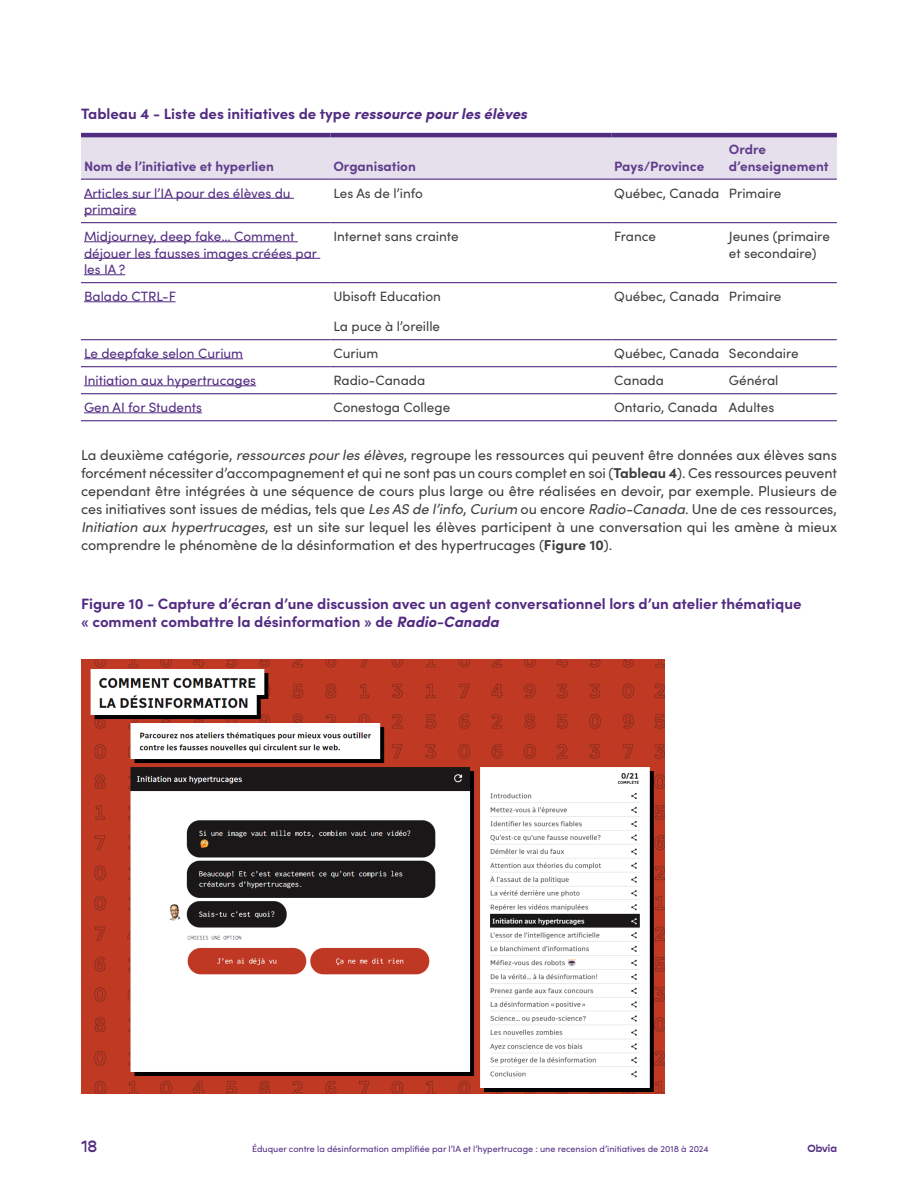
<style>
.page{position:relative;width:918px;height:1188px;background:#fff}
.page>*{position:absolute;margin:0;border:0;box-sizing:border-box;transform-origin:0 0}
.numéro_de_page{font:500 16.5px "Gopher";color:#532c82}
.contenu_-_t3{font:700 15px/18px "Sofia Pro";color:#532c82}
.Contenu_-_texte_MC{font:14.25px/18px "Sofia Pro";color:#3e3e3f;text-align:justify}
.texte_tableau_mc{font:13.5px/16.5px "Sofia Pro";color:#3e3e3f}
.texte_tableau_mc-2{font:13.5px/16.5px "Sofia Pro";color:#532c82}
.Texte-indent{font:700 13.5px/16.5px "Sofia Pro";color:#603c8b}
.t1{font:700 10.5px "Gopher";color:#532c82}
.t2{font:9px "Sofia Pro";color:#532c82}
.s1{font-style:italic}
.s2{font-weight:700}
</style>
<div class="page">
<div style="left:81px;top:137px;width:756px;height:42px;background:#e5e0ec"></div>
<hr style="left:81px;top:222px;width:249px;height:1px;background:#532c82">
<hr style="left:330px;top:222px;width:281px;height:1px;background:#532c82">
<hr style="left:611px;top:222px;width:115px;height:1px;background:#532c82">
<hr style="left:726px;top:222px;width:111px;height:1px;background:#532c82">
<hr style="left:81px;top:282px;width:249px;height:1px;background:#532c82">
<hr style="left:330px;top:282px;width:281px;height:1px;background:#532c82">
<hr style="left:611px;top:282px;width:115px;height:1px;background:#532c82">
<hr style="left:726px;top:282px;width:111px;height:1px;background:#532c82">
<hr style="left:81px;top:339px;width:249px;height:1px;background:#532c82">
<hr style="left:330px;top:339px;width:281px;height:1px;background:#532c82">
<hr style="left:611px;top:339px;width:115px;height:1px;background:#532c82">
<hr style="left:726px;top:339px;width:111px;height:1px;background:#532c82">
<hr style="left:81px;top:366px;width:249px;height:1px;background:#532c82">
<hr style="left:330px;top:366px;width:281px;height:1px;background:#532c82">
<hr style="left:611px;top:366px;width:115px;height:1px;background:#532c82">
<hr style="left:726px;top:366px;width:111px;height:1px;background:#532c82">
<hr style="left:81px;top:393px;width:249px;height:1px;background:#532c82">
<hr style="left:330px;top:393px;width:281px;height:1px;background:#532c82">
<hr style="left:611px;top:393px;width:115px;height:1px;background:#532c82">
<hr style="left:726px;top:393px;width:111px;height:1px;background:#532c82">
<hr style="left:81px;top:420px;width:249px;height:1px;background:#532c82">
<hr style="left:330px;top:420px;width:281px;height:1px;background:#532c82">
<hr style="left:611px;top:420px;width:115px;height:1px;background:#532c82">
<hr style="left:726px;top:420px;width:111px;height:1px;background:#532c82">
<hr style="left:81px;top:133px;width:249px;height:4px;background:#532c82">
<hr style="left:330px;top:133px;width:281px;height:4px;background:#532c82">
<hr style="left:611px;top:133px;width:115px;height:4px;background:#532c82">
<hr style="left:726px;top:133px;width:111px;height:4px;background:#532c82">
<hr style="left:81px;top:179px;width:249px;height:1px;background:#532c82">
<hr style="left:330px;top:179px;width:281px;height:1px;background:#532c82">
<hr style="left:611px;top:179px;width:115px;height:1px;background:#532c82">
<hr style="left:726px;top:179px;width:111px;height:1px;background:#532c82">
<hr style="left:84px;top:198px;width:210px;height:1px;background:#532c82">
<hr style="left:84px;top:214px;width:53px;height:1px;background:#532c82">
<hr style="left:84px;top:241px;width:214px;height:1px;background:#532c82">
<hr style="left:84px;top:258px;width:236px;height:1px;background:#532c82">
<hr style="left:84px;top:274px;width:41px;height:1px;background:#532c82">
<hr style="left:84px;top:301px;width:92px;height:1px;background:#532c82">
<hr style="left:84px;top:358px;width:159px;height:1px;background:#532c82">
<hr style="left:84px;top:385px;width:172px;height:1px;background:#532c82">
<hr style="left:84px;top:412px;width:118px;height:1px;background:#532c82">
<img style="left:81px;top:659px;width:584px;height:434px">
<p class="contenu_-_t3" style="left:81px;top:103px;width:448px">Tableau 4 - Liste des initiatives de type <span class="s1">ressource pour les élèves</span></p>
<p class="Texte-indent" style="left:84px;top:156px;width:191px">Nom de l’initiative et hyperlien</p>
<p class="Texte-indent" style="left:333px;top:156px;width:84px">Organisation</p>
<p class="Texte-indent" style="left:614px;top:156px;width:92px">Pays/Province</p>
<p class="Texte-indent" style="left:729px;top:140px;width:101px">Ordre d’enseignement</p>
<p class="texte_tableau_mc-2" style="left:84px;top:184px;width:208px">Articles sur l’IA pour des élèves du primaire</p>
<p class="texte_tableau_mc" style="left:333px;top:184px;width:91px">Les As de l’info</p>
<p class="texte_tableau_mc" style="left:614px;top:184px;width:107px">Québec, Canada</p>
<p class="texte_tableau_mc" style="left:729px;top:184px;width:54px">Primaire</p>
<p class="texte_tableau_mc-2" style="left:84px;top:227px;width:235px">Midjourney, deep fake… Comment déjouer les fausses images créées par les IA ?</p>
<p class="texte_tableau_mc" style="left:333px;top:227px;width:127px">Internet sans crainte</p>
<p class="texte_tableau_mc" style="left:614px;top:227px;width:43px">France</p>
<p class="texte_tableau_mc" style="left:729px;top:227px;width:102px">Jeunes (primaire et secondaire)</p>
<p class="texte_tableau_mc-2" style="left:84px;top:287px;width:93px">Balado CTRL-F</p>
<p class="texte_tableau_mc" style="left:333px;top:287px;width:109px">Ubisoft Education</p>
<p class="texte_tableau_mc" style="left:333px;top:317px;width:108px">La puce à l’oreille</p>
<p class="texte_tableau_mc" style="left:614px;top:287px;width:107px">Québec, Canada</p>
<p class="texte_tableau_mc" style="left:729px;top:287px;width:54px">Primaire</p>
<p class="texte_tableau_mc-2" style="left:84px;top:344px;width:161px">Le deepfake selon Curium</p>
<p class="texte_tableau_mc" style="left:333px;top:344px;width:47px">Curium</p>
<p class="texte_tableau_mc" style="left:614px;top:344px;width:107px">Québec, Canada</p>
<p class="texte_tableau_mc" style="left:729px;top:344px;width:71px">Secondaire</p>
<p class="texte_tableau_mc-2" style="left:84px;top:371px;width:174px">Initiation aux hypertrucages</p>
<p class="texte_tableau_mc" style="left:333px;top:371px;width:93px">Radio-Canada</p>
<p class="texte_tableau_mc" style="left:614px;top:371px;width:51px">Canada</p>
<p class="texte_tableau_mc" style="left:729px;top:371px;width:51px">Général</p>
<p class="texte_tableau_mc-2" style="left:84px;top:398px;width:119px">Gen AI for Students</p>
<p class="texte_tableau_mc" style="left:333px;top:398px;width:118px">Conestoga College</p>
<p class="texte_tableau_mc" style="left:614px;top:398px;width:105px">Ontario, Canada</p>
<p class="texte_tableau_mc" style="left:729px;top:398px;width:47px">Adultes</p>
<p class="Contenu_-_texte_MC" style="left:81px;top:446px;width:758px">La deuxième catégorie, <span class="s1">ressources pour les élèves</span>, regroupe les ressources qui peuvent être données aux élèves sans forcément nécessiter d’accompagnement et qui ne sont pas un cours complet en soi (<span class="s2">Tableau 4</span>). Ces ressources peuvent cependant être intégrées à une séquence de cours plus large ou être réalisées en devoir, par exemple. Plusieurs de ces initiatives sont issues de médias, tels que <span class="s1">Les AS de l’info</span>, <span class="s1">Curium</span> ou encore <span class="s1">Radio-Canada</span>. Une de ces ressources, <span class="s1">Initiation aux hypertrucages</span>, est un site sur lequel les élèves participent à une conversation qui les amène à mieux comprendre le phénomène de la désinformation et des hypertrucages (<span class="s2">Figure 10</span>).</p>
<p class="contenu_-_t3" style="left:81px;top:593px;width:722px">Figure 10 - Capture d’écran d’une discussion avec un agent conversationnel lors d’un atelier thématique « comment combattre la désinformation » de <span class="s1">Radio-Canada</span></p>
<p class="numéro_de_page" style="left:81px;top:1137px;width:18px">18</p>
<p class="t2" style="left:252px;top:1143px;width:458px">Éduquer contre la désinformation amplifiée par l’IA et l’hypertrucage : une recension d’initiatives de 2018 à 2024</p>
<p class="t1" style="left:808px;top:1142px;width:31px">Obvia</p>
</div>
